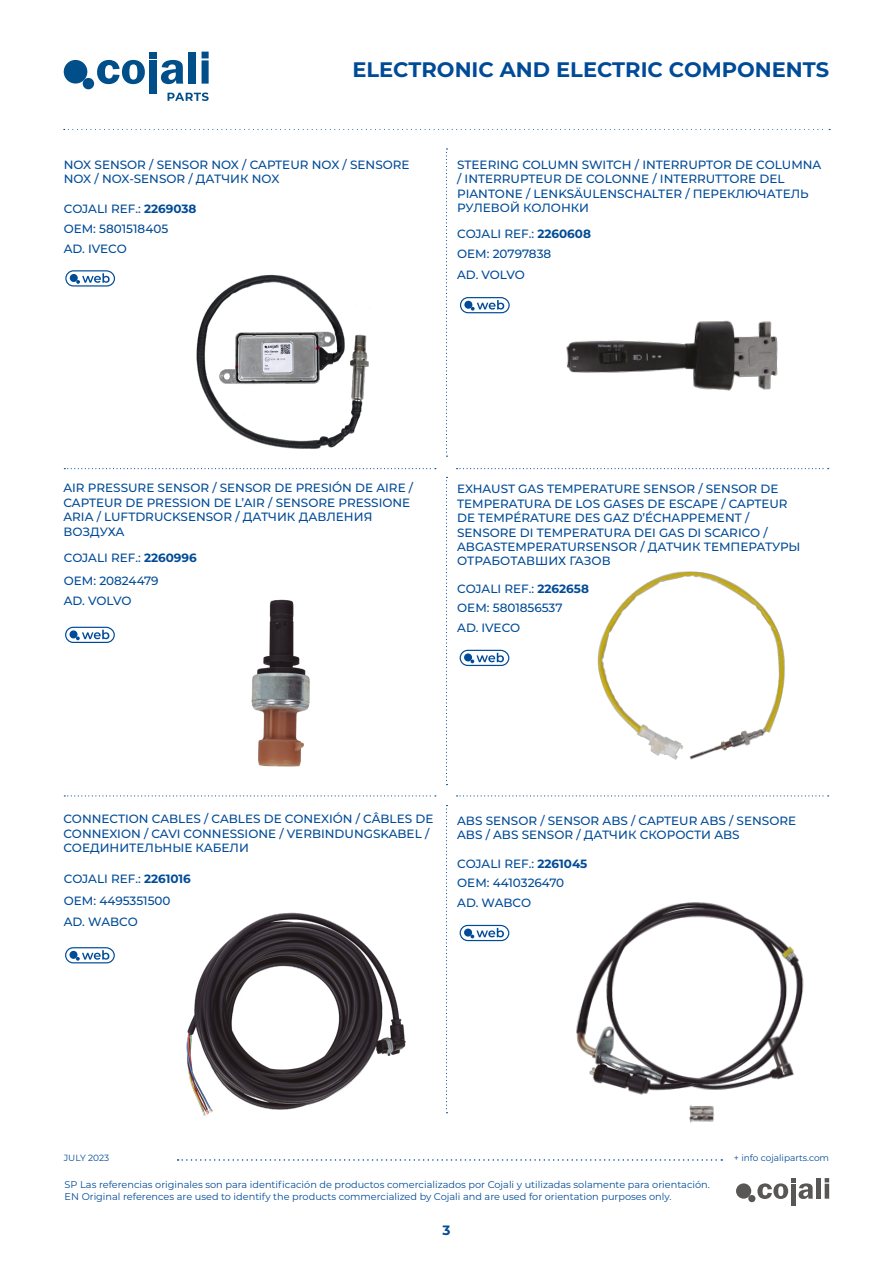
<style>
.page{position:relative;width:893px;height:1263px;background:#fff}
.page>*{position:absolute;margin:0;border:0;box-sizing:border-box;transform-origin:0 0}
.t1{font:700 21px "Montserrat";color:#004b97}
.t2{font:700 13.5px "Montserrat";color:#004b97}
.t3{font:500 12px/14.4px "Montserrat";color:#004b97}
.t4{font:9.75px/12px "Montserrat";color:#004b97}
.t5{font:9px "Montserrat";color:#004b97}
.s1{font-weight:700}
</style>
<div class="page">
<svg style="left:97px;top:60px;width:48px;height:24px"></svg>
<div style="left:149px;top:52px;width:8px;height:7px;background:#004f8b"></div>
<svg style="left:161px;top:60px;width:22px;height:24px"></svg>
<div style="left:189px;top:52px;width:7px;height:32px;background:#004f8b"></div>
<svg style="left:202px;top:52px;width:7px;height:32px"></svg>
<div style="left:149px;top:61px;width:8px;height:33px;background:#004f8b"></div>
<div style="left:64px;top:60px;width:23px;height:24px;background:#004f8b;border-radius:50%"></div>
<div style="left:83px;top:78px;width:11px;height:11px;background:#004f8b;border-radius:50%"></div>
<svg style="left:168px;top:93px;width:41px;height:8px"></svg>
<svg style="left:64px;top:129px;width:766px;height:1px"></svg>
<svg style="left:178px;top:1159px;width:544px;height:2px"></svg>
<svg style="left:757px;top:1178px;width:56px;height:21px"></svg>
<div style="left:816px;top:1178px;width:5px;height:21px;background:#585756"></div>
<svg style="left:825px;top:1178px;width:4px;height:21px"></svg>
<div style="left:791px;top:1184px;width:5px;height:21px;background:#585756"></div>
<div style="left:736px;top:1183px;width:15px;height:16px;background:#585756;border-radius:50%"></div>
<div style="left:748px;top:1195px;width:7px;height:7px;background:#585756;border-radius:50%"></div>
<svg style="left:457px;top:795px;width:372px;height:1px"></svg>
<svg style="left:457px;top:468px;width:372px;height:1px"></svg>
<svg style="left:64px;top:795px;width:372px;height:1px"></svg>
<svg style="left:64px;top:468px;width:372px;height:1px"></svg>
<svg style="left:65px;top:626px;width:50px;height:17px"></svg>
<svg style="left:65px;top:947px;width:50px;height:17px"></svg>
<svg style="left:65px;top:270px;width:51px;height:17px"></svg>
<svg style="left:460px;top:297px;width:50px;height:17px"></svg>
<svg style="left:459px;top:649px;width:51px;height:18px"></svg>
<svg style="left:459px;top:924px;width:51px;height:18px"></svg>
<img style="left:196px;top:274px;width:252px;height:183px">
<img style="left:566px;top:320px;width:212px;height:71px">
<img style="left:597px;top:571px;width:188px;height:189px">
<img style="left:576px;top:902px;width:228px;height:221px">
<img style="left:251px;top:599px;width:59px;height:168px">
<img style="left:186px;top:912px;width:220px;height:204px">
<svg style="left:446px;top:805px;width:1px;height:308px"></svg>
<svg style="left:446px;top:477px;width:1px;height:308px"></svg>
<svg style="left:446px;top:148px;width:1px;height:309px"></svg>
<h1 class="t1" style="left:352px;top:54px;width:478px">ELECTRONIC AND ELECTRIC COMPONENTS</h1>
<p class="t3" style="left:64px;top:157px;width:347px">NOX SENSOR / SENSOR NOX / CAPTEUR NOX / SENSORE<br>NOX / NOX-SENSOR / ДАТЧИК NOX</p>
<p class="t3" style="left:457px;top:157px;width:366px">STEERING COLUMN SWITCH / INTERRUPTOR DE COLUMNA / INTERRUPTEUR DE COLONNE / INTERRUTTORE DEL<br>PIANTONE / LENKSÄULENSCHALTER / ПЕРЕКЛЮЧАТЕЛЬ</p>
<p class="t3" style="left:64px;top:201px;width:134px">COJALI REF.: <span class="s1">2269038</span></p>
<p class="t3" style="left:457px;top:200px;width:133px">РУЛЕВОЙ КОЛОНКИ</p>
<p class="t3" style="left:64px;top:218px;width:106px;line-height:19.6px">OEM: 5801518405<br>AD. IVECO</p>
<p class="t3" style="left:457px;top:223px;width:135px;line-height:20.4px">COJALI REF.: <span class="s1">2260608<br></span>OEM: 20797838<br>AD. VOLVO</p>
<p class="t3" style="left:63px;top:480px;width:351px">AIR PRESSURE SENSOR / SENSOR DE PRESIÓN DE AIRE / CAPTEUR DE PRESSION DE L’AIR / SENSORE PRESSIONE ARIA / LUFTDRUCKSENSOR / ДАТЧИК ДАВЛЕНИЯ ВОЗДУХА</p>
<p class="t3" style="left:64px;top:550px;width:135px">COJALI REF.: <span class="s1">2260996</span></p>
<p class="t3" style="left:64px;top:573px;width:96px">OEM: 20824479</p>
<p class="t3" style="left:64px;top:593px;width:69px">AD. VOLVO</p>
<p class="t3" style="left:457px;top:481px;width:345px">EXHAUST GAS TEMPERATURE SENSOR / SENSOR DE TEMPERATURA DE LOS GASES DE ESCAPE / CAPTEUR DE TEMPÉRATURE DES GAZ D’ÉCHAPPEMENT / SENSORE DI TEMPERATURA DEI GAS DI SCARICO / ABGASTEMPERATURSENSOR / ДАТЧИК ТЕМПЕРАТУРЫ ОТРАБОТАВШИХ ГАЗОВ</p>
<p class="t3" style="left:457px;top:581px;width:133px">COJALI REF.: <span class="s1">2262658</span></p>
<p class="t3" style="left:457px;top:600px;width:107px">OEM: 5801856537</p>
<p class="t3" style="left:457px;top:620px;width:64px">AD. IVECO</p>
<p class="t3" style="left:63px;top:811px;width:371px">CONNECTION CABLES / CABLES DE CONEXIÓN / CÂBLES DE<br>CONNEXION / CAVI CONNESSIONE / VERBINDUNGSKABEL /<br>СОЕДИНИТЕЛЬНЫЕ КАБЕЛИ</p>
<p class="t3" style="left:457px;top:813px;width:341px">ABS SENSOR / SENSOR ABS / CAPTEUR ABS / SENSORE<br>ABS / ABS SENSOR / ДАТЧИК СКОРОСТИ ABS</p>
<p class="t3" style="left:457px;top:856px;width:132px">COJALI REF.: <span class="s1">2261045</span></p>
<p class="t3" style="left:64px;top:871px;width:129px">COJALI REF.: <span class="s1">2261016</span></p>
<p class="t3" style="left:457px;top:875px;width:109px">OEM: 4410326470</p>
<p class="t3" style="left:64px;top:893px;width:108px">OEM: 4495351500</p>
<p class="t3" style="left:457px;top:895px;width:75px">AD. WABCO</p>
<p class="t3" style="left:64px;top:914px;width:75px">AD. WABCO</p>
<p class="t5" style="left:64px;top:1152px;width:47px">JULY 2023</p>
<p class="t5" style="left:734px;top:1151px;width:97px">+ info cojaliparts.com</p>
<p class="t4" style="left:65px;top:1178px;width:647px">SP Las referencias originales son para identificación de productos comercializados por Cojali y utilizadas solamente para orientación.<br>EN Original references are used to identify the products commercialized by Cojali and are used for orientation purposes only.</p>
<p class="t2" style="left:442px;top:1220px;width:9px">3</p>
</div>
